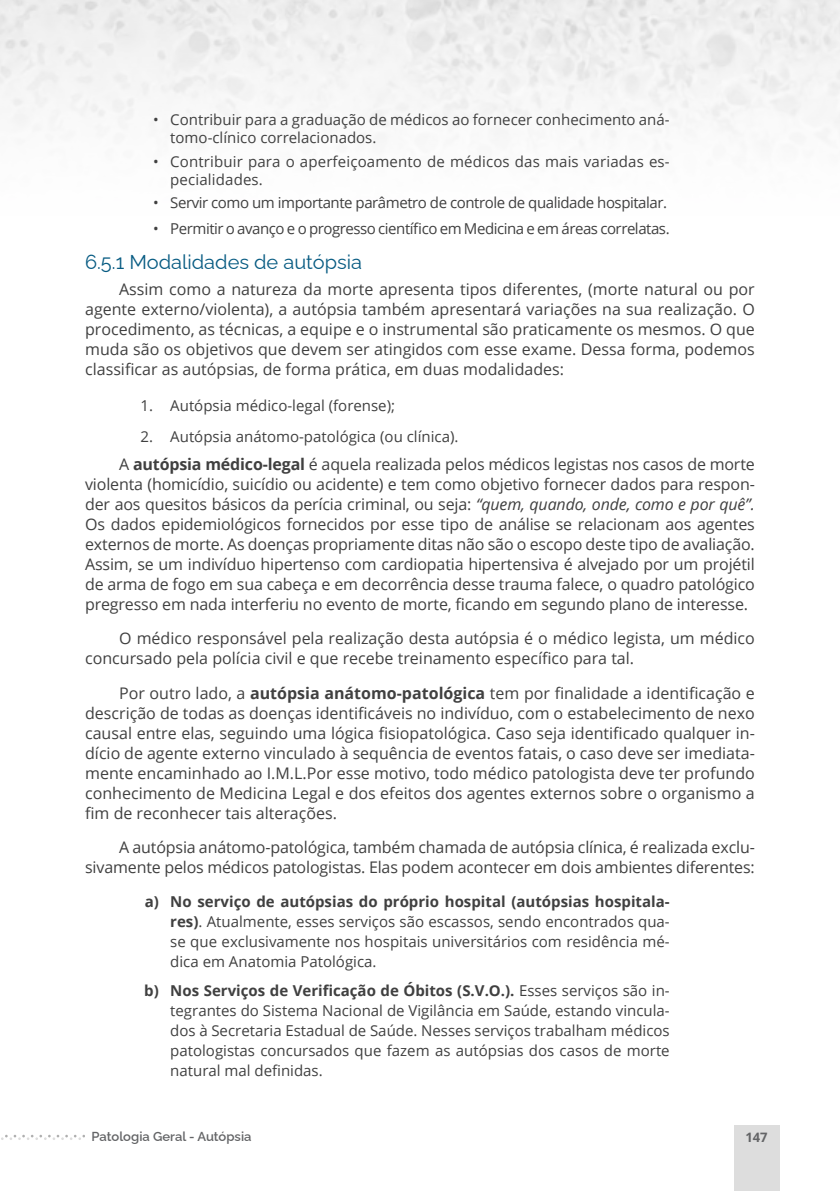
<style>
.page{position:relative;width:840px;height:1191px;background:#fff}
.page>*{position:absolute;margin:0;border:0;box-sizing:border-box;transform-origin:0 0}
.t1{font:20px "Raleway";color:#075b82}
.t2{font:16px/20px "Open Sans";color:#404040;text-align:justify}
.t3{font:15px/20px "Open Sans";color:#404040}
.t4{font:15px "Open Sans";letter-spacing:-.03em;color:#404040}
.t5{font:600 13px "Raleway";color:#636466}
.t6{font:700 13px "Open Sans";color:#636466}
.s1{font-weight:700}
.s2{font-style:italic}
</style>
<div class="page">
<svg style="left:1px;top:1134px;width:84px;height:6px"></svg>
<div style="left:733px;top:1125px;width:46px;height:66px;background:#ddd"></div>
<div style="left:0;top:0;width:839px;height:268px;background:linear-gradient(to bottom,#ececec,#fff)"></div>
<p class="t3" style="left:170px;top:110px;width:500px;line-height:18px;text-indent:-17px">• Contribuir para a graduação de médicos ao fornecer conhecimento aná&shy;tomo-clínico correlacionados.</p>
<p class="t3" style="left:170px;top:152px;width:500px;line-height:18px;text-indent:-17px">• Contribuir para o aperfeiçoamento de médicos das mais variadas es&shy;pecialidades.</p>
<p class="t4" style="left:153px;top:192px;width:515px">• Servir como um importante parâmetro de controle de qualidade hospitalar.</p>
<p class="t4" style="left:153px;top:218px;width:517px">• Permitir o avanço e o progresso científico em Medicina e em áreas correlatas.</p>
<p class="t1" style="left:85px;top:246px;width:278px">6.5.1 Modalidades de autópsia</p>
<p class="t2" style="left:85px;top:279px;width:670px;text-indent:34px">Assim como a natureza da morte apresenta tipos diferentes, (morte natural ou por agente externo/violenta), a autópsia também apresentará variações na sua realização. O procedimento, as técnicas, a equipe e o instrumental são praticamente os mesmos. O que muda são os objetivos que devem ser atingidos com esse exame. Dessa forma, podemos classificar as autópsias, de forma prática, em duas modalidades:</p>
<p class="t3" style="left:141px;top:395px;width:256px">1. Autópsia médico-legal (forense);</p>
<p class="t3" style="left:141px;top:426px;width:319px">2. Autópsia anátomo-patológica (ou clínica).</p>
<p class="t2" style="left:85px;top:454px;width:670px;text-indent:34px">A <span class="s1">autópsia médico-legal</span> é aquela realizada pelos médicos legistas nos casos de morte violenta (homicídio, suicídio ou acidente) e tem como objetivo fornecer dados para respon&shy;der aos quesitos básicos da perícia criminal, ou seja: <span class="s2">“quem, quando, onde, como e por quê”.<br></span>Os dados epidemiológicos fornecidos por esse tipo de análise se relacionam aos agentes externos de morte. As doenças propriamente ditas não são o escopo deste tipo de avaliação.<br>Assim, se um indivíduo hipertenso com cardiopatia hipertensiva é alvejado por um projétil de arma de fogo em sua cabeça e em decorrência desse trauma falece, o quadro patológico pregresso em nada interferiu no evento de morte, ficando em segundo plano de interesse.</p>
<p class="t2" style="left:85px;top:628px;width:670px;text-indent:34px">O médico responsável pela realização desta autópsia é o médico legista, um médico concursado pela polícia civil e que recebe treinamento específico para tal.</p>
<p class="t2" style="left:85px;top:682px;width:670px;text-indent:34px">Por outro lado, a <span class="s1">autópsia anátomo-patológica</span> tem por finalidade a identificação e descrição de todas as doenças identificáveis no indivíduo, com o estabelecimento de nexo causal entre elas, seguindo uma lógica fisiopatológica. Caso seja identificado qualquer in&shy;dício de agente externo vinculado à sequência de eventos fatais, o caso deve ser imediata&shy;mente encaminhado ao I.M.L.Por esse motivo, todo médico patologista deve ter profundo conhecimento de Medicina Legal e dos efeitos dos agentes externos sobre o organismo a fim de reconhecer tais alterações.</p>
<p class="t2" style="left:85px;top:836px;width:670px;text-align:right">A autópsia anátomo-patológica, também chamada de autópsia clínica, é realizada exclu&shy;sivamente pelos médicos patologistas. Elas podem acontecer em dois ambientes diferentes:</p>
<p class="t3" style="left:170px;top:891px;width:500px;text-align:justify;text-indent:-25px"><span class="s1">a) No serviço de autópsias do próprio hospital (autópsias hospitala&shy;res)</span>. Atualmente, esses serviços são escassos, sendo encontrados qua&shy;se que exclusivamente nos hospitais universitários com residência mé&shy;dica em Anatomia Patológica.</p>
<p class="t3" style="left:170px;top:979px;width:500px;text-align:justify;text-indent:-26px"><span class="s1">b) Nos Serviços de Verificação de Óbitos (S.V.O.).</span> Esses serviços são in&shy;tegrantes do Sistema Nacional de Vigilância em Saúde, estando vincula&shy;dos à Secretaria Estadual de Saúde. Nesses serviços trabalham médicos patologistas concursados que fazem as autópsias dos casos de morte natural mal definidas.</p>
<p class="t5" style="left:91px;top:1126px;width:161px">Patologia Geral - Autópsia</p>
<p class="t6" style="left:745px;top:1128px;width:24px">147</p>
</div>
